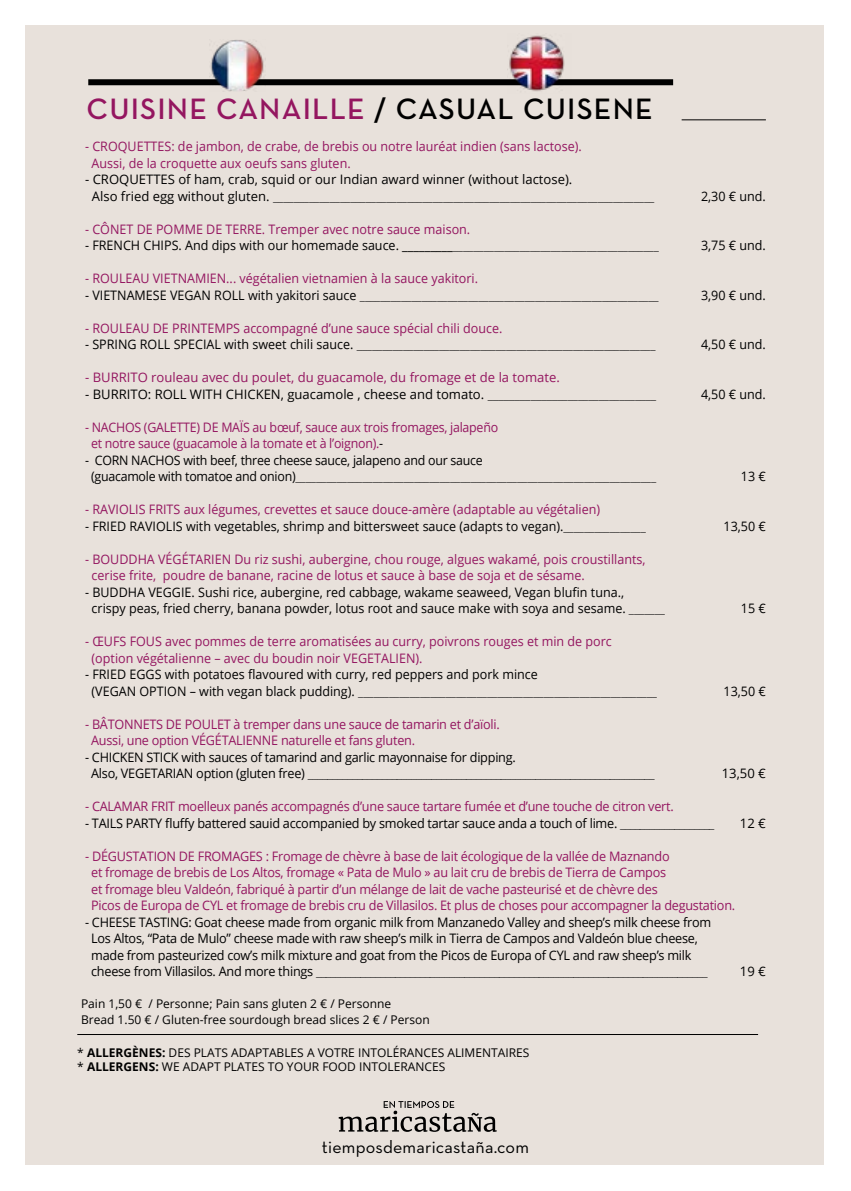
<style>
.page{position:relative;width:851px;height:1191px;background:#fff}
.page>*{position:absolute;margin:0;border:0;box-sizing:border-box;transform-origin:0 0}
.t1{font:600 30px "Neutra Text";letter-spacing:.04em;color:#941660}
.t2{font:18px "Neutra Text";letter-spacing:.01em;color:#000}
.t3{font:13.05px/16.5px "Open Sans";letter-spacing:-.02em;color:#000}
.t4{font:13.05px/16.5px "Open Sans";color:#941660;scale:.96 1}
.t5{font:13.05px/16.5px "Open Sans";color:#000;scale:.96 1}
.t6{font:13.05px/16.5px "Open Sans";letter-spacing:-.02em;color:#941660}
.t7{font:13.05px/16.5px "Open Sans";color:#000}
.t8{font:300 13.05px "Open Sans";color:#000;scale:.96 1}
.t9{font:13.05px/16.5px "Open Sans";letter-spacing:-.02em;color:#000;scale:.95 1}
.t10{font:13.05px/16.5px "Open Sans";letter-spacing:-.02em;color:#941660;scale:.95 1}
.t11{font:13.05px "Open Sans";color:#941660}
.t12{font:12px/14.4px "Open Sans";color:#000}
.s1{color:#000}
.s2{font-weight:300}
.s3{font-weight:400}
.s4{font-weight:700}
</style>
<div class="page">
<div style="left:26px;top:26px;width:797px;height:1139px;background:#e8e1db"></div>
<hr style="left:681px;top:119px;width:84px;height:1px;background:#000">
<svg style="left:338px;top:1101px;width:158px;height:30px"></svg>
<div style="left:88px;top:79px;width:585px;height:6px;background:#000"></div>
<hr style="left:77px;top:1034px;width:681px;height:1px;background:#000">
<img style="left:210px;top:40px;width:56px;height:51px">
<img style="left:507px;top:35px;width:65px;height:57px">
<h1 class="t1" style="left:86px;top:90px;width:567px">CUISINE CANAILLE <span class="s1">/ CASUAL CUISENE</span></h1>
<p class="t4" style="left:92px;top:138px;width:512px;text-indent:-7px">- CROQUETTES: de jambon, de crabe, de brebis ou notre lauréat indien (sans lactose).<br>Aussi, de la croquette aux oeufs sans gluten.</p>
<p class="t7" style="left:92px;top:171px;width:564px;text-indent:-7px">- CROQUETTES of ham, crab, squid or our Indian award winner (without lactose).<br>Also fried egg without gluten. <span class="s2">__________________________________________________________________________</span></p>
<p class="t5" style="left:701px;top:187px;width:69px">2,30 € und.</p>
<p class="t4" style="left:85px;top:220px;width:402px">- CÔNET DE POMME DE TERRE. Tremper avec notre sauce maison.</p>
<p class="t5" style="left:85px;top:237px;width:599px">- FRENCH CHIPS. And dips with our homemade sauce. _________<span class="s2">________________________________________</span></p>
<p class="t5" style="left:701px;top:237px;width:69px">3,75 € und.</p>
<p class="t4" style="left:85px;top:270px;width:411px">- ROULEAU VIETNAMIEN... végétalien vietnamien à la sauce yakitori.</p>
<p class="t8" style="left:85px;top:286px;width:599px"><span class="s3">- VIETNAMESE VEGAN ROLL with yakitori sauce</span> __________________________________________________________</p>
<p class="t5" style="left:701px;top:286px;width:69px">3,90 € und.</p>
<p class="t4" style="left:85px;top:319px;width:436px">- ROULEAU DE PRINTEMPS accompagné d’une sauce spécial chili douce.</p>
<p class="t8" style="left:85px;top:335px;width:595px"><span class="s3">- SPRING ROLL SPECIAL with sweet chili sauce.</span> __________________________________________________________</p>
<p class="t5" style="left:701px;top:336px;width:69px">4,50 € und.</p>
<p class="t11" style="left:85px;top:368px;width:476px">- BURRITO rouleau avec du poulet, du guacamole, du fromage et de la tomate.</p>
<p class="t7" style="left:85px;top:385px;width:572px">- BURRITO: ROLL WITH CHICKEN, guacamole , cheese and tomato. <span class="s2">________________________________</span></p>
<p class="t5" style="left:701px;top:385px;width:69px">4,50 € und.</p>
<p class="t10" style="left:91px;top:418px;width:430px;text-indent:-6px">- NACHOS (GALETTE) DE MAÏS au bœuf, sauce aux trois fromages, jalapeño et notre sauce (guacamole à la tomate et à l’oignon).<span class="s1">-</span></p>
<p class="t9" style="left:91px;top:451px;width:596px;text-indent:-6px">- CORN NACHOS with beef, three cheese sauce, jalapeno and our sauce<br>(guacamole with tomatoe and onion)<span class="s2">______________________________________________________________________</span></p>
<p class="t5" style="left:740px;top:468px;width:28px">13 €</p>
<p class="t4" style="left:85px;top:501px;width:538px">- RAVIOLIS FRITS aux légumes, crevettes et sauce douce-amère (adaptable au végétalien)</p>
<p class="t5" style="left:85px;top:517px;width:585px">- FRIED RAVIOLIS with vegetables, shrimp and bittersweet sauce (adapts to vegan).<span class="s2">________________</span></p>
<p class="t5" style="left:723px;top:517px;width:46px">13,50 €</p>
<p class="t4" style="left:92px;top:550px;width:578px;text-indent:-7px">- BOUDDHA VÉGÉTARIEN Du riz sushi, aubergine, chou rouge, algues wakamé, pois croustillants, cerise frite, poudre de banane, racine de lotus et sauce à base de soja et de sésame.</p>
<p class="t5" style="left:92px;top:583px;width:598px;text-indent:-7px">- BUDDHA VEGGIE. Sushi rice, aubergine, red cabbage, wakame seaweed, Vegan blufin tuna.,<br>crispy peas, fried cherry, banana powder, lotus root and sauce make with soya and sesame. <span class="s2">_______</span></p>
<p class="t5" style="left:740px;top:600px;width:28px">15 €</p>
<p class="t4" style="left:92px;top:633px;width:543px;text-indent:-7px">- ŒUFS FOUS avec pommes de terre aromatisées au curry, poivrons rouges et min de porc (option végétalienne – avec du boudin noir VEGETALIEN).</p>
<p class="t5" style="left:92px;top:666px;width:590px;text-indent:-7px">- FRIED EGGS with potatoes flavoured with curry, red peppers and pork mince<br>(VEGAN OPTION – with vegan black pudding). <span class="s2">__________________________________________________________</span></p>
<p class="t6" style="left:91px;top:715px;width:410px;text-indent:-6px">- BÂTONNETS DE POULET à tremper dans une sauce de tamarin et d’aïoli.<br>Aussi, une option VÉGÉTALIENNE naturelle et fans gluten.</p>
<p class="t3" style="left:91px;top:748px;width:565px;text-indent:-6px">- CHICKEN STICK with sauces of tamarind and garlic mayonnaise for dipping.<br>Also, VEGETARIAN option (gluten free) <span class="s2">______________________________________________________________________</span></p>
<p class="t5" style="left:723px;top:682px;width:46px">13,50 €</p>
<p class="t7" style="left:721px;top:765px;width:46px">13,50 €</p>
<p class="t6" style="left:85px;top:798px;width:590px">- CALAMAR FRIT moelleux panés accompagnés d’une sauce tartare fumée et d’une touche de citron vert.</p>
<p class="t3" style="left:85px;top:814px;width:630px">- TAILS PARTY fluffy battered sauid accompanied by smoked tartar sauce anda a touch of lime. <span class="s2">___________________</span></p>
<p class="t7" style="left:739px;top:814px;width:28px">12 €</p>
<p class="t6" style="left:91px;top:847px;width:645px;text-indent:-6px">- DÉGUSTATION DE FROMAGES : Fromage de chèvre à base de lait écologique de la vallée de Maznando<br>et fromage de brebis de Los Altos, fromage « Pata de Mulo » au lait cru de brebis de Tierra de Campos<br>et fromage bleu Valdeón, fabriqué à partir d’un mélange de lait de vache pasteurisé et de chèvre des<br>Picos de Europa de CYL et fromage de brebis cru de Villasilos. Et plus de choses pour accompagner la degustation.</p>
<p class="t3" style="left:91px;top:913px;width:621px;text-indent:-6px">- CHEESE TASTING: Goat cheese made from organic milk from Manzanedo Valley and sheep’s milk cheese from Los Altos, “Pata de Mulo” cheese made with raw sheep’s milk in Tierra de Campos and Valdeón blue cheese, made from pasteurized cow’s milk mixture and goat from the Picos de Europa of CYL and raw sheep’s milk cheese from Villasilos. And more things <span class="s2">_______________________________________________________________________________</span></p>
<p class="t7" style="left:739px;top:963px;width:28px">19 €</p>
<p class="t12" style="left:81px;top:995px;width:350px;line-height:16.5px">Pain 1,50 € / Personne; Pain sans gluten 2 € / Personne<br>Bread 1.50 € / Gluten-free sourdough bread slices 2 € / Person</p>
<p class="t12" style="left:77px;top:1045px;width:453px">* <span class="s4">ALLERGÈNES:</span> DES PLATS ADAPTABLES A VOTRE INTOLÉRANCES ALIMENTAIRES * <span class="s4">ALLERGENS:</span> WE ADAPT PLATES TO YOUR FOOD INTOLERANCES</p>
<h2 class="t2" style="left:322px;top:1135px;width:208px">tiemposdemaricastaña.com</h2>
</div>
